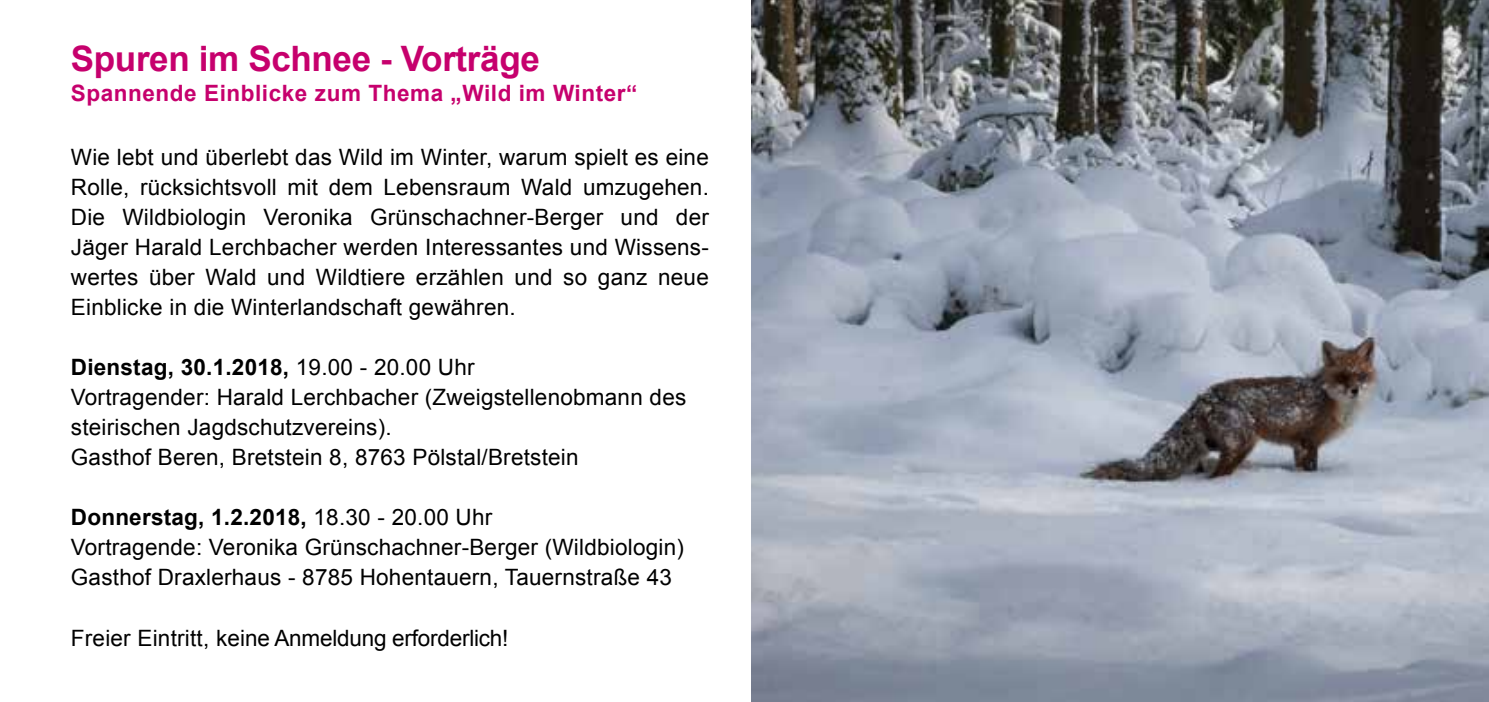
<style>
.page{position:relative;width:1489px;height:702px;background:#fff}
.page>*{position:absolute;margin:0;border:0;box-sizing:border-box;transform-origin:0 0}
.t1{font:700 35px "Arial";letter-spacing:-.01em;color:#c6006d}
.t2{font:22.5px/30px "Arial";letter-spacing:.01em;color:#000}
.t3{font:22.5px "Arial";letter-spacing:-.01em;color:#000}
.t4{font:700 22.5px "Arial";letter-spacing:.025em;color:#c6006d}
.s1{font-weight:700}
</style>
<div class="page">
<img style="left:751px;top:0;width:737px;height:702px">
<h1 class="t1" style="left:71px;top:34px;width:470px">Spuren im Schnee - Vorträge</h1>
<p class="t4" style="left:71px;top:77px;width:568px">Spannende Einblicke zum Thema „Wild im Winter“</p>
<p class="t2" style="left:71px;top:142px;width:639px;text-align:justify">Wie lebt und überlebt das Wild im Winter, warum spielt es eine Rolle, rücksichtsvoll mit dem Lebensraum Wald umzugehen.<br>Die Wildbiologin Veronika Grünschachner-Berger und der Jäger Harald Lerchbacher werden Interessantes und Wissens&shy;wertes über Wald und Wildtiere erzählen und so ganz neue Einblicke in die Winterlandschaft gewähren.</p>
<p class="t2" style="left:71px;top:352px;width:617px"><span class="s1">Dienstag, 30.1.2018,</span> 19.00 - 20.00 Uhr<br>Vortragender: Harald Lerchbacher (Zweigstellenobmann des steirischen Jagdschutzvereins).<br>Gasthof Beren, Bretstein 8, 8763 Pölstal/Bretstein</p>
<p class="t2" style="left:71px;top:502px;width:614px"><span class="s1">Donnerstag, 1.2.2018,</span> 18.30 - 20.00 Uhr<br>Vortragende: Veronika Grünschachner-Berger (Wildbiologin)<br>Gasthof Draxlerhaus - 8785 Hohentauern, Tauernstraße 43</p>
<p class="t3" style="left:71px;top:622px;width:439px">Freier Eintritt, keine Anmeldung erforderlich!</p>
</div>
